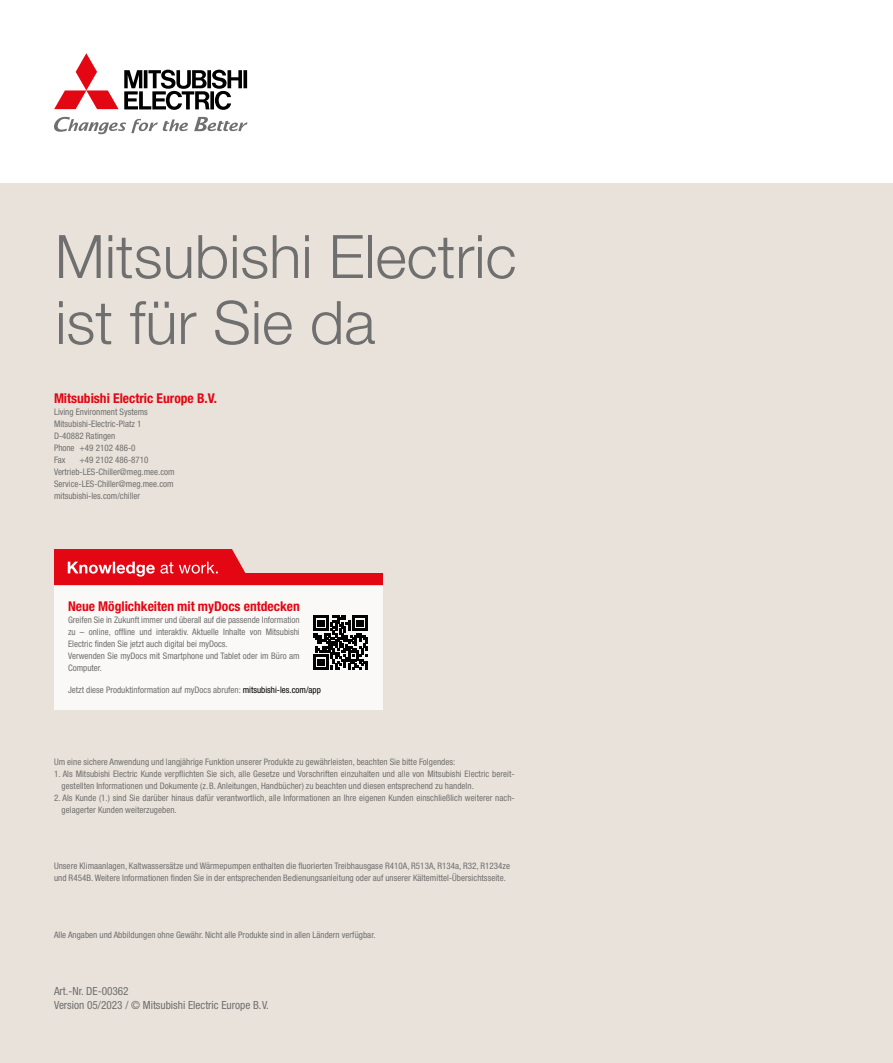
<style>
.page{position:relative;width:893px;height:1063px;background:#fff}
.page>*{position:absolute;margin:0;border:0;box-sizing:border-box;transform-origin:0 0}
.t1{font:300 60px/66px "Helvetica Neue LT Std";color:#706f6f}
.t2{font:700 condensed 13.5px "Helvetica Neue LT Std";color:#e30613}
.t3{font:condensed 11.25px/13.5px "Helvetica Neue LT Std";color:#706f6f}
.t4{font:condensed 9px/12px "Helvetica Neue LT Std";color:#706f6f}
.t5{font:condensed 9px/12px "Helvetica Neue LT Std";letter-spacing:.005em;color:#71706f}
.s1{color:#000}
</style>
<div class="page">
<div style="left:0;top:184px;width:893px;height:879px;background:#e8e2da"></div>
<svg style="left:54px;top:117px;width:194px;height:17px"></svg>
<svg style="left:54px;top:53px;width:193px;height:57px"></svg>
<div style="left:54px;top:573px;width:328px;height:12px;background:#e30613"></div>
<svg style="left:54px;top:549px;width:191px;height:28px"></svg>
<div style="left:54px;top:585px;width:328px;height:124px;background:#faf9f7"></div>
<svg style="left:313px;top:616px;width:55px;height:54px"></svg>
<h1 class="t1" style="left:55px;top:222px;width:463px">Mitsubishi Electric ist für Sie da</h1>
<h2 class="t2" style="left:54px;top:390px;width:165px">Mitsubishi Electric Europe B.V.</h2>
<p class="t4" style="left:54px;top:406px;width:95px">Living Environment Systems<br>Mitsubishi-Electric-Platz 1<br>D-40882 Ratingen<br>Phone +49 2102 486-0<br>Fax</p>
<p class="t4" style="left:54px;top:454px;width:122px;text-align:center">+49 2102 486-8710<br>Vertrieb-LES-Chiller@meg.mee.com<br>Service-LES-Chiller@meg.mee.com</p>
<p class="t4" style="left:54px;top:490px;width:87px">mitsubishi-les.com/chiller</p>
<h2 class="t2" style="left:68px;top:598px;width:233px">Neue Möglichkeiten mit myDocs entdecken</h2>
<p class="t4" style="left:68px;top:614px;width:233px">Greifen Sie in Zukunft immer und überall auf die passende Information zu – online, offline und interaktiv. Aktuelle Inhalte von Mitsubishi Electric finden Sie jetzt auch digital bei myDocs.<br>Verwenden Sie myDocs mit Smartphone und Tablet oder im Büro am Computer.</p>
<p class="t4" style="left:68px;top:684px;width:254px">Jetzt diese Produktinformation auf myDocs abrufen: <span class="s1">mitsubishi-les.com/app</span></p>
<p class="t5" style="left:54px;top:756px;width:403px">Um eine sichere Anwendung und langjährige Funktion unserer Produkte zu gewährleisten, beachten Sie bitte Folgendes:</p>
<p class="t5" style="left:62px;top:768px;width:455px;text-indent:-8px">1. Als Mitsubishi Electric Kunde verpflichten Sie sich, alle Gesetze und Vorschriften einzuhalten und alle von Mitsubishi Electric bereit&shy;gestellten Informationen und Dokumente (z.B. Anleitungen, Handbücher) zu beachten und diesen entsprechend zu handeln.</p>
<p class="t5" style="left:62px;top:792px;width:455px;text-indent:-8px">2. Als Kunde (1.) sind Sie darüber hinaus dafür verantwortlich, alle Informationen an Ihre eigenen Kunden einschließlich weiterer nach&shy;gelagerter Kunden weiterzugeben.</p>
<p class="t4" style="left:54px;top:860px;width:458px">Unsere Klimaanlagen, Kaltwassersätze und Wärmepumpen enthalten die fluorierten Treibhausgase R410A, R513A, R134a, R32, R1234ze und R454B. Weitere Informationen finden Sie in der entsprechenden Bedienungsanleitung oder auf unserer Kältemittel-Übersichtsseite.</p>
<p class="t4" style="left:54px;top:928px;width:323px">Alle Angaben und Abbildungen ohne Gewähr. Nicht alle Produkte sind in allen Ländern verfügbar.</p>
<p class="t3" style="left:54px;top:985px;width:216px">Art.-Nr. DE-00362<br>Version 05/2023 / © Mitsubishi Electric Europe B.V.</p>
</div>
